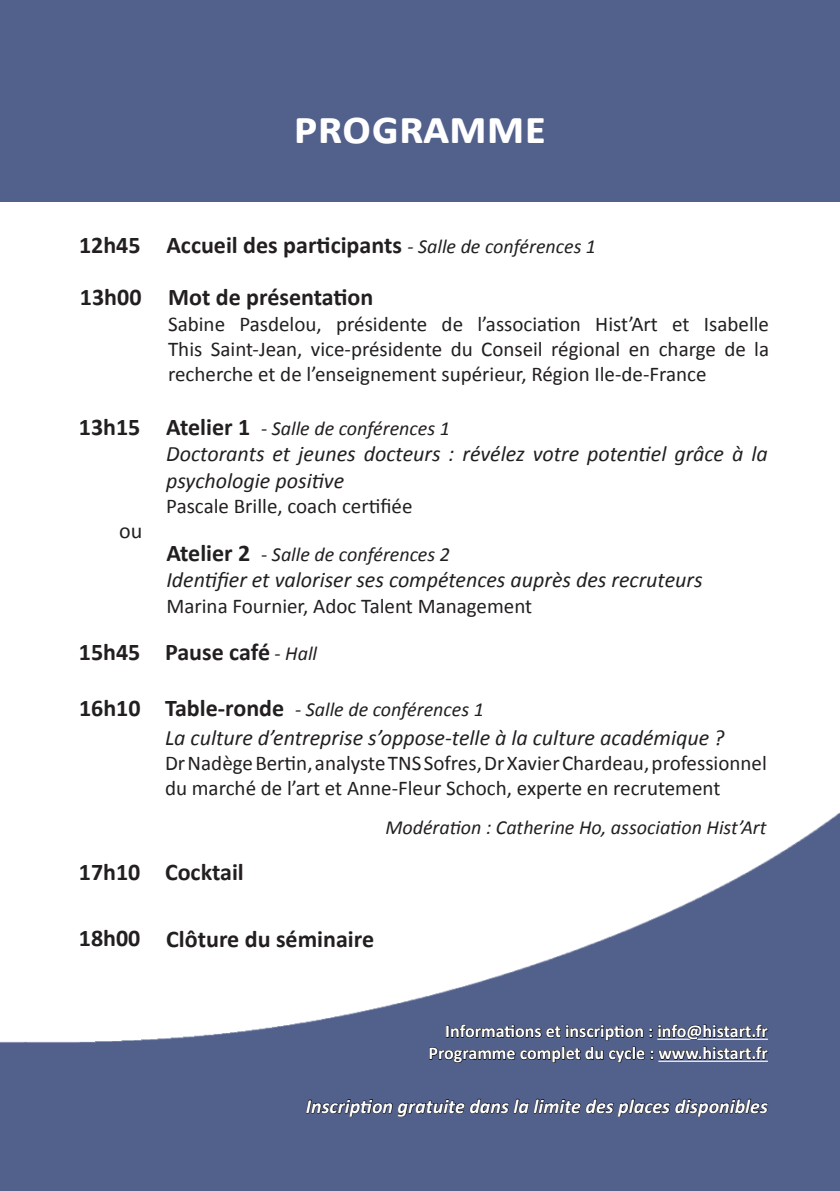
<style>
.page{position:relative;width:840px;height:1191px;background:#fff}
.page>*{position:absolute;margin:0;border:0;box-sizing:border-box;transform-origin:0 0}
.t1{font:700 48px "Calibri";color:#fff}
.t2{font:700 24px "Calibri";color:#231f20}
.t3{font:italic 22px/26.4px "Calibri";color:#231f20}
.t4{font:22px "Calibri";color:#231f20}
.t5{font:21px/25.2px "Calibri";color:#231f20;text-align:justify}
.t6{font:italic 20px "Calibri";color:#231f20}
.t7{font:italic 700 20px "Calibri";color:#fff}
.t8{font:700 18px "Calibri";color:#fff}
.s1{font-weight:400;font-style:italic;font-size:20px}
.s2{font-weight:700;font-style:normal;font-size:24px}
</style>
<div class="page">
<img style="left:0;top:813px;width:839px;height:378px">
<div style="left:0;top:0;width:839px;height:201px;background:#52608c"></div>
<svg style="left:305px;top:1098px;width:463px;height:19px;background:#3c4667"></svg>
<svg style="left:428px;top:1024px;width:340px;height:39px;background:#414b6c"></svg>
<p class="t1" style="left:294px;top:96px;width:253px">programme</p>
<p class="t2" style="left:79px;top:229px;width:63px">12h45</p>
<p class="t2" style="left:80px;top:282px;width:63px">13h00</p>
<p class="t2" style="left:166px;top:230px;width:431px">Accueil des participants <span class="s1">- Salle de conférences 1</span></p>
<p class="t2" style="left:168px;top:282px;width:207px">Mot de présentation</p>
<p class="t5" style="left:168px;top:311px;width:602px">Sabine Pasdelou, présidente de l’association Hist’Art et Isabelle This Saint-Jean, vice-présidente du Conseil régional en charge de la recherche et de l’enseignement supérieur, Région Ile-de-France</p>
<p class="t2" style="left:79px;top:411px;width:63px">13h15</p>
<p class="t6" style="left:166px;top:414px;width:285px"><span class="s2">Atelier 1</span> - Salle de conférences 1</p>
<p class="t3" style="left:166px;top:440px;width:602px">Doctorants et jeunes docteurs : révélez votre potentiel grâce à la psychologie positive</p>
<p class="t5" style="left:166px;top:493px;width:247px">Pascale Brille, coach certifiée</p>
<p class="t4" style="left:119px;top:517px;width:25px">ou</p>
<p class="t2" style="left:79px;top:637px;width:63px">15h45</p>
<p class="t2" style="left:79px;top:692px;width:63px">16h10</p>
<p class="t2" style="left:79px;top:856px;width:63px">17h10</p>
<p class="t6" style="left:166px;top:540px;width:285px"><span class="s2">Atelier 2</span> - Salle de conférences 2</p>
<p class="t3" style="left:166px;top:566px;width:537px">Identifier et valoriser ses compétences auprès des recruteurs</p>
<p class="t5" style="left:166px;top:593px;width:367px">Marina Fournier, Adoc Talent Management</p>
<p class="t2" style="left:165px;top:637px;width:154px">Pause café <span class="s1">- Hall</span></p>
<p class="t6" style="left:165px;top:695px;width:320px"><span class="s2">Table-ronde</span> - Salle de conférences 1</p>
<p class="t3" style="left:165px;top:723px;width:560px">La culture d’entreprise s’oppose-telle à la culture académique ?</p>
<p class="t5" style="left:165px;top:750px;width:603px">Dr Nadège Bertin, analyste TNS Sofres, Dr Xavier Chardeau, professionnel du marché de l’art et Anne-Fleur Schoch, experte en recrutement</p>
<p class="t2" style="left:165px;top:856px;width:80px">Cocktail</p>
<p class="t6" style="left:385px;top:814px;width:382px">Modération : Catherine Ho, association Hist’Art</p>
<p class="t2" style="left:79px;top:922px;width:63px">18h00</p>
<p class="t2" style="left:166px;top:923px;width:209px">Clôture du séminaire</p>
<p class="t8" style="left:445px;top:1019px;width:324px">Informations et inscription : info@histart.fr</p>
<p class="t8" style="left:428px;top:1041px;width:341px">Programme complet du cycle : www.histart.fr</p>
<p class="t7" style="left:305px;top:1093px;width:463px">Inscription gratuite dans la limite des places disponibles</p>
</div>
